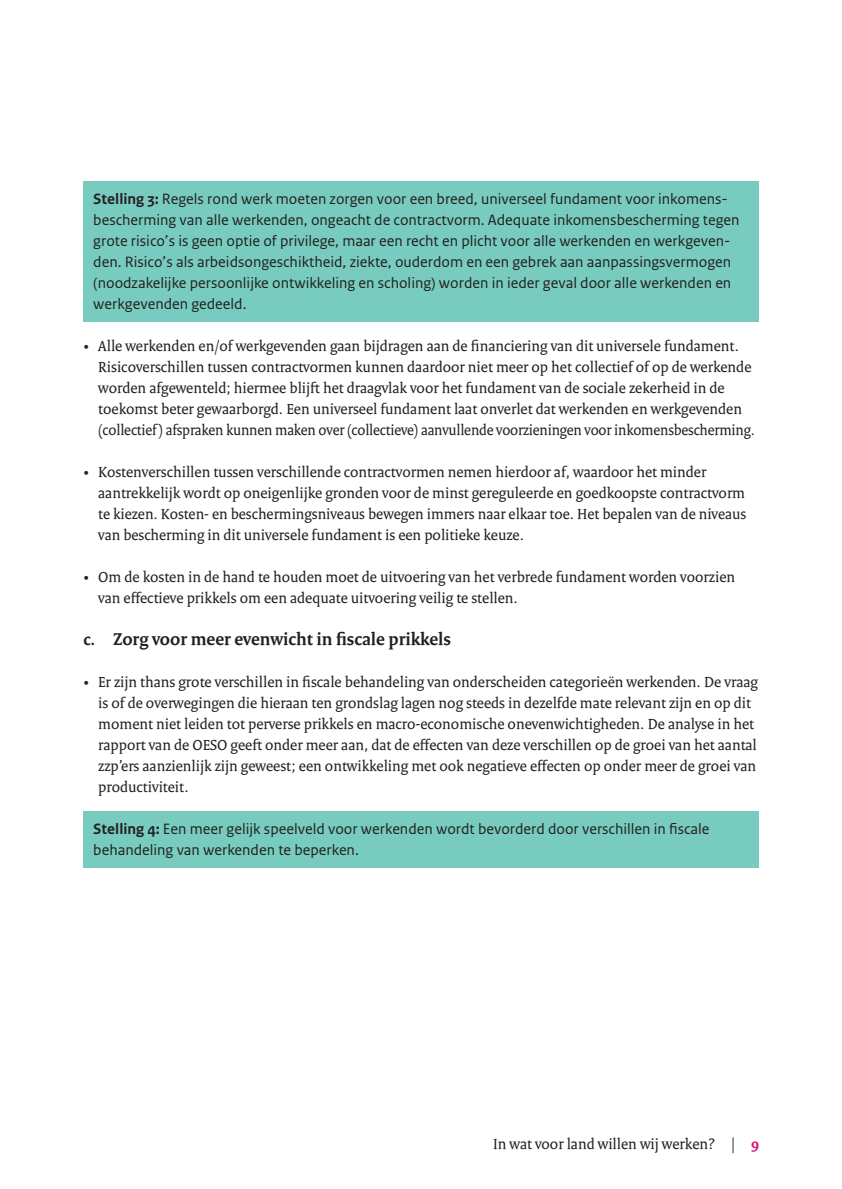
<style>
.page{position:relative;width:842px;height:1189px;background:#fff}
.page>*{position:absolute;margin:0;border:0;box-sizing:border-box;transform-origin:0 0}
.t1{font:700 18.38px "Rijksoverheid Serif";color:#231f20}
.t2{font:15.75px/21px "Rijksoverheid Serif";color:#231f20}
.t3{font:15.75px/21px "Rijksoverheid Sans Text";color:#231f20}
.s1{font-weight:700}
.s2{font-size:17.5px}
.s3{font-weight:700;color:#e60275}
</style>
<div class="page">
<div style="left:83px;top:181px;width:676px;height:140px;background:#78cbbf"></div>
<div style="left:83px;top:811px;width:676px;height:56px;background:#78cbbf"></div>
<p class="t3" style="left:93px;top:188px;width:647px"><span class="s1">Stelling 3:</span> Regels rond werk moeten zorgen voor een breed, universeel fundament voor inkomens&shy;bescherming van alle werkenden, ongeacht de contractvorm. Adequate inkomensbescherming tegen grote risico’s is geen optie of privilege, maar een recht en plicht voor alle werkenden en werkgeven&shy;den. Risico’s als arbeidsongeschiktheid, ziekte, ouderdom en een gebrek aan aanpassingsvermogen (noodzakelijke persoonlijke ontwikkeling en scholing) worden in ieder geval door alle werkenden en werkgevenden gedeeld.</p>
<p class="t2" style="left:98px;top:335px;width:658px;text-indent:-15px">• Alle werkenden en/of werkgevenden gaan bijdragen aan de financiering van dit universele fundament.<br>Risicoverschillen tussen contractvormen kunnen daardoor niet meer op het collectief of op de werkende worden afgewenteld; hiermee blijft het draagvlak voor het fundament van de sociale zekerheid in de toekomst beter gewaarborgd. Een universeel fundament laat onverlet dat werkenden en werkgevenden (collectief ) afspraken kunnen maken over (collectieve) aanvullende voorzieningen voor inkomensbescherming.</p>
<p class="t2" style="left:98px;top:461px;width:649px;text-indent:-15px">• Kostenverschillen tussen verschillende contractvormen nemen hierdoor af, waardoor het minder aantrekkelijk wordt op oneigenlijke gronden voor de minst gereguleerde en goedkoopste contractvorm te kiezen. Kosten- en beschermingsniveaus bewegen immers naar elkaar toe. Het bepalen van de niveaus van bescherming in dit universele fundament is een politieke keuze.</p>
<p class="t2" style="left:98px;top:566px;width:638px;text-indent:-15px">• Om de kosten in de hand te houden moet de uitvoering van het verbrede fundament worden voorzien van effectieve prikkels om een adequate uitvoering veilig te stellen.</p>
<p class="t1" style="left:83px;top:627px;width:369px"><span class="s2">c.</span> Zorg voor meer evenwicht in fiscale prikkels</p>
<p class="t2" style="left:98px;top:671px;width:661px;text-indent:-15px">• Er zijn thans grote verschillen in fiscale behandeling van onderscheiden categorieën werkenden. De vraag is of de overwegingen die hieraan ten grondslag lagen nog steeds in dezelfde mate relevant zijn en op dit moment niet leiden tot perverse prikkels en macro-economische onevenwichtigheden. De analyse in het rapport van de OESO geeft onder meer aan, dat de effecten van deze verschillen op de groei van het aantal zzp’ers aanzienlijk zijn geweest; een ontwikkeling met ook negatieve effecten op onder meer de groei van productiviteit.</p>
<p class="t3" style="left:93px;top:818px;width:617px"><span class="s1">Stelling 4:</span> Een meer gelijk speelveld voor werkenden wordt bevorderd door verschillen in fiscale behandeling van werkenden te beperken.</p>
<p class="t2" style="left:493px;top:1133px;width:267px">In wat voor land willen wij werken? | <span class="s3">9</span></p>
</div>
